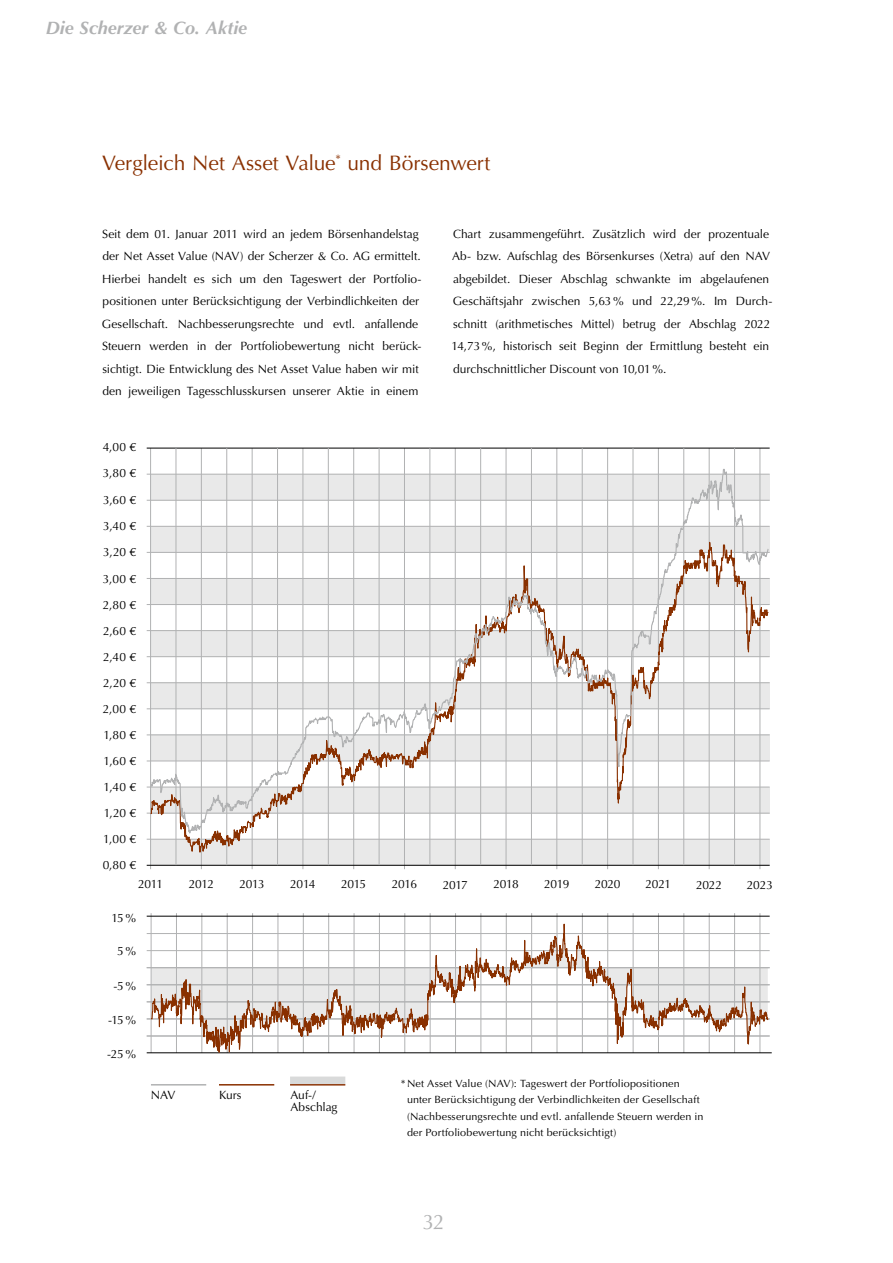
<style>
.page{position:relative;width:893px;height:1263px;background:#fff}
.page>*{position:absolute;margin:0;border:0;box-sizing:border-box;transform-origin:0 0}
.t1{font:21px "Optima LT Std";letter-spacing:-.005em;color:#893000}
.t2{font:21px "Optima LT Std";color:#b1b2b3}
.t3{font:italic 700 18px "Optima LT Std";color:#b1b2b3}
.t4{font:12px/22.5px "Optima LT Std";letter-spacing:-.005em;color:#000}
.t5{font:10.5px/16.5px "Optima LT Std";letter-spacing:.01em;color:#000}
</style>
<div class="page">
<hr style="left:147px;top:630px;width:623px;height:1px;background:#b1b2b3">
<hr style="left:147px;top:813px;width:623px;height:1px;background:#b1b2b3">
<hr style="left:147px;top:656px;width:623px;height:1px;background:#b1b2b3">
<hr style="left:147px;top:604px;width:623px;height:1px;background:#b1b2b3">
<hr style="left:147px;top:708px;width:623px;height:1px;background:#b1b2b3">
<hr style="left:147px;top:735px;width:623px;height:1px;background:#b1b2b3">
<hr style="left:147px;top:761px;width:623px;height:1px;background:#b1b2b3">
<hr style="left:147px;top:682px;width:623px;height:1px;background:#b1b2b3">
<hr style="left:147px;top:787px;width:623px;height:1px;background:#b1b2b3">
<hr style="left:147px;top:552px;width:623px;height:1px;background:#b1b2b3">
<hr style="left:147px;top:578px;width:623px;height:1px;background:#b1b2b3">
<hr style="left:147px;top:526px;width:623px;height:1px;background:#b1b2b3">
<hr style="left:147px;top:500px;width:623px;height:1px;background:#b1b2b3">
<hr style="left:147px;top:448px;width:623px;height:1px;background:#000">
<hr style="left:147px;top:474px;width:623px;height:1px;background:#b1b2b3">
<hr style="left:147px;top:839px;width:623px;height:1px;background:#b1b2b3">
<hr style="left:147px;top:865px;width:623px;height:1px;background:#000">
<hr style="left:147px;top:1001px;width:623px;height:1px;background:#b1b2b3">
<hr style="left:147px;top:984px;width:623px;height:1px;background:#b1b2b3">
<hr style="left:147px;top:1019px;width:623px;height:1px;background:#b1b2b3">
<hr style="left:147px;top:967px;width:623px;height:1px;background:#b1b2b3">
<hr style="left:147px;top:950px;width:623px;height:1px;background:#b1b2b3">
<hr style="left:147px;top:933px;width:623px;height:1px;background:#b1b2b3">
<hr style="left:147px;top:1036px;width:623px;height:1px;background:#b1b2b3">
<hr style="left:147px;top:1052px;width:625px;height:1px;background:#000">
<hr style="left:147px;top:916px;width:623px;height:1px;background:#000">
<svg style="left:150px;top:447px;width:619px;height:333px"></svg>
<svg style="left:150px;top:780px;width:619px;height:306px"></svg>
<h2 class="t3" style="left:46px;top:18px;width:203px">Die Scherzer &amp; Co. Aktie</h2>
<h1 class="t1" style="left:102px;top:151px;width:390px">Vergleich Net Asset Value<sup>*</sup> und Börsenwert</h1>
<p class="t4" style="left:102px;top:223px;width:320px">Seit dem 01. Januar 2011 wird an jedem Börsenhandelstag der Net Asset Value (NAV) der Scherzer &amp; Co. AG ermittelt.<br>Hierbei handelt es sich um den Tageswert der Portfolio&shy;positionen unter Berücksichtigung der Verbindlichkeiten der Gesellschaft. Nachbesserungsrechte und evtl. anfallende Steuern werden in der Portfoliobewertung nicht berück&shy;sichtigt. Die Entwicklung des Net Asset Value haben wir mit den jeweiligen Tagesschlusskursen unserer Aktie in einem</p>
<p class="t4" style="left:452px;top:223px;width:322px">Chart zusammengeführt. Zusätzlich wird der prozentuale Ab- bzw. Aufschlag des Börsenkurses (Xetra) auf den NAV abgebildet. Dieser Abschlag schwankte im abgelaufenen Geschäftsjahr zwischen 5,63% und 22,29%. Im Durch&shy;schnitt (arithmetisches Mittel) betrug der Abschlag 2022<br>14,73%, historisch seit Beginn der Ermittlung besteht ein durchschnittlicher Discount von 10,01%.</p>
<p class="t4" style="left:103px;top:436px;width:35px">4,00 €</p>
<p class="t4" style="left:103px;top:462px;width:35px">3,80 €</p>
<p class="t4" style="left:103px;top:489px;width:34px">3,60 €</p>
<p class="t4" style="left:103px;top:515px;width:34px">3,40 €</p>
<p class="t4" style="left:103px;top:541px;width:34px">3,20 €</p>
<p class="t4" style="left:103px;top:567px;width:35px">3,00 €</p>
<p class="t4" style="left:103px;top:592px;width:35px;line-height:26.1px">2,80 €<br>2,60 €</p>
<p class="t4" style="left:103px;top:644px;width:34px;line-height:26.1px">2,40 €<br>2,20 €</p>
<p class="t4" style="left:103px;top:696px;width:35px;line-height:26.1px">2,00 €<br>1,80 €</p>
<p class="t4" style="left:104px;top:750px;width:34px">1,60 €</p>
<p class="t4" style="left:104px;top:776px;width:34px">1,40 €</p>
<p class="t4" style="left:103px;top:800px;width:35px;line-height:26.1px;text-align:justify">1,20 € 1,00 € 0,80 €</p>
<p class="t4" style="left:138px;top:873px;width:26px">2011</p>
<p class="t4" style="left:189px;top:873px;width:27px">2012</p>
<p class="t4" style="left:240px;top:873px;width:27px">2013</p>
<p class="t4" style="left:290px;top:873px;width:27px">2014</p>
<p class="t4" style="left:341px;top:873px;width:27px">2015</p>
<p class="t4" style="left:392px;top:873px;width:27px">2016</p>
<p class="t4" style="left:544px;top:873px;width:27px">2019</p>
<p class="t4" style="left:493px;top:873px;width:27px">2018</p>
<p class="t4" style="left:595px;top:873px;width:27px">2020</p>
<p class="t4" style="left:646px;top:873px;width:27px">2021</p>
<p class="t4" style="left:443px;top:873px;width:27px">2017</p>
<p class="t4" style="left:696px;top:873px;width:28px">2022</p>
<p class="t4" style="left:747px;top:873px;width:28px">2023</p>
<p class="t4" style="left:111px;top:906px;width:26px">15%</p>
<p class="t4" style="left:117px;top:940px;width:20px">5%</p>
<p class="t4" style="left:113px;top:974px;width:24px">-5%</p>
<p class="t4" style="left:108px;top:1009px;width:29px">-15 %</p>
<p class="t4" style="left:107px;top:1042px;width:30px">-25%</p>
<p class="t4" style="left:151px;top:1084px;width:26px">NAV</p>
<p class="t4" style="left:219px;top:1084px;width:24px">Kurs</p>
<p class="t4" style="left:290px;top:1089px;width:49px;line-height:12px">Auf-/<br>Abschlag</p>
<p class="t5" style="left:407px;top:1075px;width:298px;text-indent:-6px">* Net Asset Value (NAV): Tageswert der Portfoliopositionen unter Berücksichtigung der Verbindlichkeiten der Gesellschaft (Nachbesserungsrechte und evtl. anfallende Steuern werden in der Portfoliobewertung nicht berücksichtigt)</p>
<h1 class="t2" style="left:423px;top:1210px;width:24px">32</h1>
</div>
